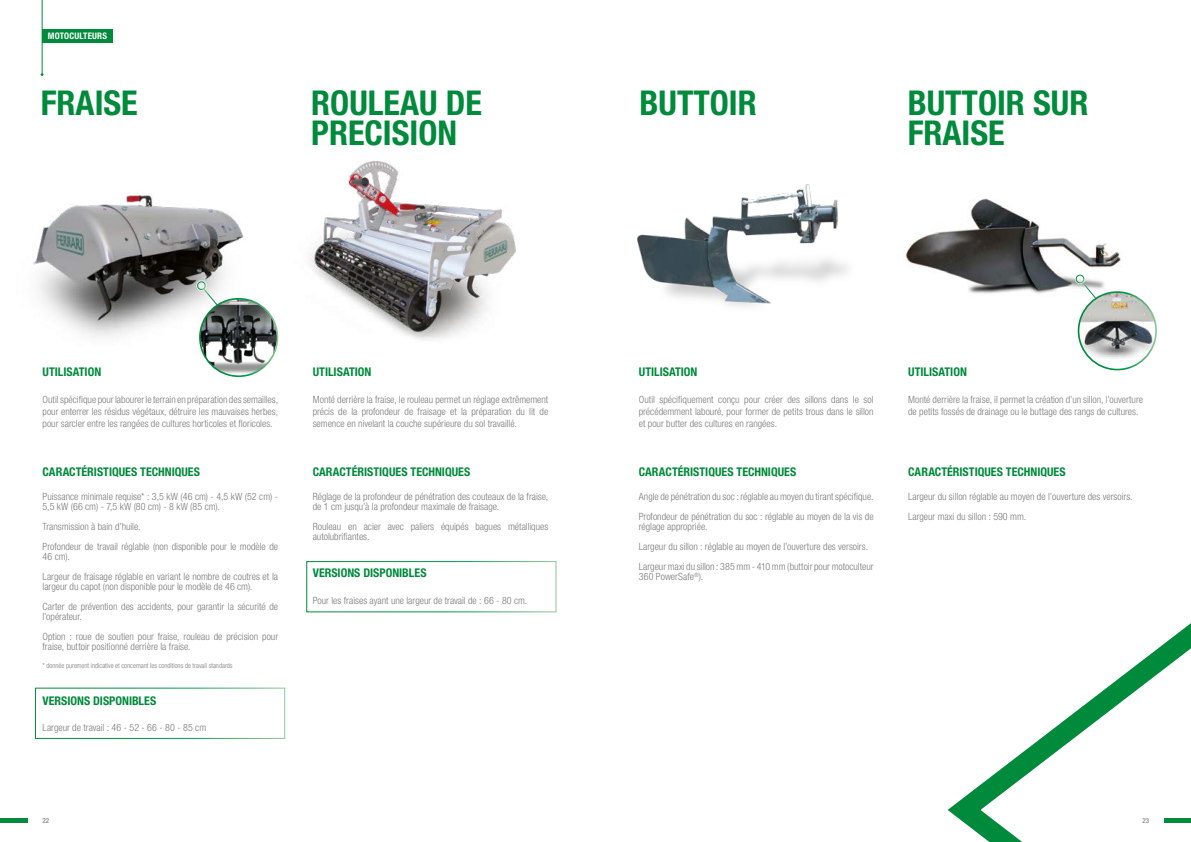
<style>
.page{position:relative;width:1191px;height:842px;background:#fff}
.page>*{position:absolute;margin:0;border:0;box-sizing:border-box;transform-origin:0 0}
.t1{font:700 condensed 34.2px/30px "Helvetica Neue LT Std";color:#008a3b}
.t2{font:700 condensed 12px "Helvetica Neue LTW1 G";color:#008a3b}
.t3{font:300 condensed 10px/20px "Helvetica Neue LTW1 G";color:#7c7b7b}
.t4{font:700 condensed 9px "Helvetica Neue LT Std";letter-spacing:.02em;color:#fff}
.t5{font:300 condensed 7px "Helvetica Neue LT Std";color:#7c7b7b}
.t6{font:condensed 7px "Helvetica Neue LT Std";color:#706f6f}
</style>
<div class="page">
<img style="left:33px;top:195px;width:238px;height:151px">
<img style="left:271px;top:161px;width:245px;height:189px">
<img style="left:905px;top:198px;width:220px;height:96px">
<img style="left:637px;top:184px;width:211px;height:123px">
<svg style="left:947px;top:623px;width:244px;height:219px"></svg>
<img style="left:200px;top:299px;width:77px;height:77px;border-radius:39px">
<div style="left:199px;top:298px;width:79px;height:79px;border:2px solid #fff;border-radius:50%"></div>
<svg style="left:195px;top:279px;width:24px;height:28px"></svg>
<img style="left:1080px;top:292px;width:76px;height:67px">
<div style="left:1077px;top:291px;width:79px;height:79px;border:2px solid #fff;border-radius:50%"></div>
<svg style="left:1074px;top:273px;width:23px;height:27px"></svg>
<div style="left:306px;top:561px;width:250px;height:51px;border:1px solid #fff"></div>
<div style="left:35px;top:688px;width:250px;height:51px;border:1px solid #fff"></div>
<div style="left:42px;top:29px;width:70px;height:13px;background:#008a3b"></div>
<hr style="left:42px;top:0;width:1px;height:73px;background:#008a3b">
<hr style="left:0;top:819px;width:27px;height:4px;background:#008a3b">
<hr style="left:1164px;top:819px;width:27px;height:4px;background:#008a3b">
<p class="t4" style="left:48px;top:30px;width:61px">MOTOCULTEURS</p>
<h1 class="t1" style="left:41px;top:87px;width:99px">FRAISE</h1>
<h1 class="t1" style="left:311px;top:87px;width:172px">ROULEAU DE</h1>
<h1 class="t1" style="left:639px;top:87px;width:119px">BUTTOIR</h1>
<h1 class="t1" style="left:311px;top:117px;width:147px">PRECISION</h1>
<h1 class="t1" style="left:907px;top:87px;width:182px">BUTTOIR SUR<br>FRAISE</h1>
<p class="t2" style="left:43px;top:365px;width:60px">UTILISATION</p>
<p class="t3" style="left:43px;top:393px;width:237px;line-height:12px;text-align:justify">Outil spécifique pour labourer le terrain en préparation des semailles, pour enterrer les résidus végétaux, détruire les mauvaises herbes, pour sarcler entre les rangées de cultures horticoles et floricoles.</p>
<p class="t2" style="left:43px;top:464px;width:159px">CARACTÉRISTIQUES TECHNIQUES</p>
<p class="t3" style="left:43px;top:492px;width:237px;line-height:10px">Puissance minimale requise* : 3,5 kW (46 cm) - 4,5 kW (52 cm) -<br>5,5 kW (66 cm) - 7,5 kW (80 cm) - 8 kW (85 cm).</p>
<p class="t3" style="left:43px;top:517px;width:237px">Transmission à bain d’huile.<br>Profondeur de travail réglable (non disponible pour le modèle de</p>
<p class="t3" style="left:43px;top:547px;width:237px">46 cm).<br>Largeur de fraisage réglable en variant le nombre de coutres et la</p>
<p class="t3" style="left:43px;top:577px;width:237px">largeur du capot (non disponible pour le modèle de 46 cm).<br>Carter de prévention des accidents, pour garantir la sécurité de</p>
<p class="t3" style="left:43px;top:607px;width:237px">l’opérateur.<br>Option : roue de soutien pour fraise, rouleau de précision pour</p>
<p class="t3" style="left:43px;top:637px;width:150px">fraise, buttoir positionné derrière la fraise.</p>
<p class="t5" style="left:43px;top:662px;width:192px">* donnée purement indicative et concernant les conditions de travail standards</p>
<p class="t2" style="left:43px;top:693px;width:115px">VERSIONS DISPONIBLES</p>
<p class="t3" style="left:43px;top:718px;width:165px">Largeur de travail : 46 - 52 - 66 - 80 - 85 cm</p>
<p class="t2" style="left:313px;top:365px;width:60px">UTILISATION</p>
<p class="t3" style="left:313px;top:393px;width:237px;line-height:12px;text-align:justify">Monté derrière la fraise, le rouleau permet un réglage extrêmement précis de la profondeur de fraisage et la préparation du lit de semence en nivelant la couche supérieure du sol travaillé.</p>
<p class="t2" style="left:313px;top:464px;width:159px">CARACTÉRISTIQUES TECHNIQUES</p>
<p class="t3" style="left:313px;top:492px;width:237px;line-height:10px">Réglage de la profondeur de pénétration des couteaux de la fraise, de 1 cm jusqu’à la profondeur maximale de fraisage.</p>
<p class="t3" style="left:313px;top:522px;width:237px;line-height:10px">Rouleau en acier avec paliers équipés bagues métalliques autolubrifiantes.</p>
<p class="t2" style="left:313px;top:566px;width:115px">VERSIONS DISPONIBLES</p>
<p class="t3" style="left:313px;top:590px;width:216px">Pour les fraises ayant une largeur de travail de : 66 - 80 cm.</p>
<p class="t2" style="left:639px;top:365px;width:60px">UTILISATION</p>
<p class="t3" style="left:639px;top:393px;width:236px;line-height:12px;text-align:justify">Outil spécifiquement conçu pour créer des sillons dans le sol précédemment labouré, pour former de petits trous dans le sillon et pour butter des cultures en rangées.</p>
<p class="t2" style="left:639px;top:464px;width:159px">CARACTÉRISTIQUES TECHNIQUES</p>
<p class="t3" style="left:639px;top:487px;width:236px">Angle de pénétration du soc : réglable au moyen du tirant spécifique.<br>Profondeur de pénétration du soc : réglable au moyen de la vis de</p>
<p class="t3" style="left:639px;top:517px;width:236px">réglage appropriée.<br>Largeur du sillon : réglable au moyen de l’ouverture des versoirs.<br>Largeur maxi du sillon : 385 mm - 410 mm (buttoir pour motoculteur</p>
<p class="t3" style="left:639px;top:567px;width:66px">360 PowerSafe<sup>®</sup>).</p>
<p class="t2" style="left:908px;top:365px;width:60px">UTILISATION</p>
<p class="t3" style="left:908px;top:393px;width:236px;line-height:12px">Monté derrière la fraise, il permet la création d’un sillon, l’ouverture de petits fossés de drainage ou le buttage des rangs de cultures.</p>
<p class="t2" style="left:908px;top:464px;width:159px">CARACTÉRISTIQUES TECHNIQUES</p>
<p class="t3" style="left:908px;top:487px;width:226px">Largeur du sillon réglable au moyen de l’ouverture des versoirs.<br>Largeur maxi du sillon : 590 mm.</p>
<p class="t6" style="left:43px;top:817px;width:8px">22</p>
<p class="t6" style="left:1142px;top:817px;width:8px">23</p>
</div>
